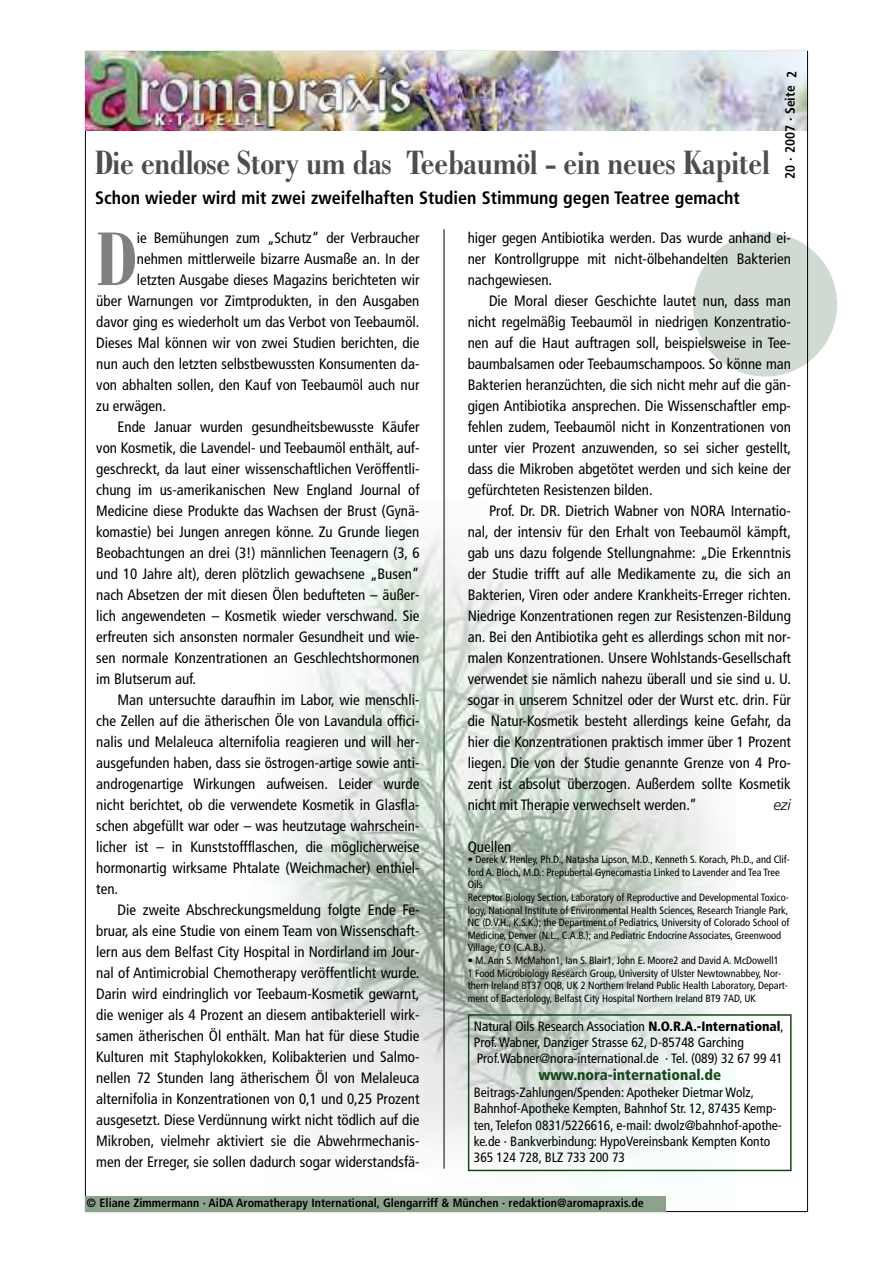
<style>
.page{position:relative;width:893px;height:1263px;background:#fff}
.page>*{position:absolute;margin:0;border:0;box-sizing:border-box;transform-origin:0 0}
.t1{font:700 condensed 81px "Bodoni";color:#808080}
.t2{font:700 condensed 36px "Bodoni";letter-spacing:-.01em;color:#4d4d4d}
.t3{font:700 condensed 18px "Frutiger";color:#000}
.t4{font:condensed 15px/21px "Frutiger";color:#000;text-align:justify}
.t5{font:900 condensed 15px "Frutiger";color:#18461c}
.t6{font:italic 300 15px "Frutiger";color:#000}
.t7{font:condensed 13.5px/16.2px "Frutiger";color:#000}
.t8{font:700 condensed 13.5px "Frutiger";color:#000}
.t9{font:700 condensed 12px "Frutiger";color:#000}
.t10{font:condensed 10.5px/12.6px "Frutiger";color:#000}
.s1{font-weight:900}
</style>
<div class="page">
<img style="left:279px;top:502px;width:457px;height:707px">
<div style="left:693px;top:232px;width:144px;height:144px;background:#d1dad2;border-radius:50%"></div>
<img style="left:86px;top:51px;width:720px;height:79px">
<div style="left:85px;top:1196px;width:580px;height:16px;background:#8ca28d"></div>
<hr style="left:444px;top:229px;width:1px;height:940px;background:#000">
<div style="left:468px;top:1014px;width:324px;height:157px;border:2px solid #18461c"></div>
<h2 class="t2" style="left:95px;top:150px;width:676px">Die endlose Story um das Teebaumöl - ein neues Kapitel</h2>
<p class="t3" style="left:95px;top:190px;width:646px">Schon wieder wird mit zwei zweifelhaften Studien Stimmung gegen Teatree gemacht</p>
<p class="t8" style="left:786px;top:78px;width:9px;rotate:-90deg">2</p>
<p class="t8" style="left:785px;top:179px;width:95px;rotate:-90deg">20 · 2007 · Seite</p>
<h1 class="t1" style="left:96px;top:233px;width:42px">D</h1>
<p class="t4" style="left:137px;top:228px;width:284px">ie Bemühungen zum „Schutz“ der Verbraucher</p>
<p class="t4" style="left:137px;top:249px;width:284px">nehmen mittlerweile bizarre Ausmaße an. In der</p>
<p class="t4" style="left:137px;top:270px;width:284px">letzten Ausgabe dieses Magazins berichteten wir</p>
<p class="t4" style="left:96px;top:291px;width:325px">über Warnungen vor Zimtprodukten, in den Ausgaben</p>
<p class="t4" style="left:96px;top:312px;width:325px">davor ging es wiederholt um das Verbot von Teebaumöl.</p>
<p class="t4" style="left:96px;top:333px;width:325px">Dieses Mal können wir von zwei Studien berichten, die</p>
<p class="t4" style="left:96px;top:354px;width:325px">nun auch den letzten selbstbewussten Konsumenten da-</p>
<p class="t4" style="left:96px;top:375px;width:325px">von abhalten sollen, den Kauf von Teebaumöl auch nur</p>
<p class="t4" style="left:96px;top:396px;width:71px">zu erwägen.</p>
<p class="t4" style="left:118px;top:417px;width:303px">Ende Januar wurden gesundheitsbewusste Käufer</p>
<p class="t4" style="left:96px;top:438px;width:325px">von Kosmetik, die Lavendel- und Teebaumöl enthält, auf-</p>
<p class="t4" style="left:96px;top:459px;width:325px">geschreckt, da laut einer wissenschaftlichen Veröffentli-</p>
<p class="t4" style="left:96px;top:480px;width:325px">chung im us-amerikanischen New England Journal of</p>
<p class="t4" style="left:96px;top:501px;width:325px">Medicine diese Produkte das Wachsen der Brust (Gynä-</p>
<p class="t4" style="left:96px;top:522px;width:325px">komastie) bei Jungen anregen könne. Zu Grunde liegen</p>
<p class="t4" style="left:96px;top:543px;width:325px">Beobachtungen an drei (3!) männlichen Teenagern (3, 6</p>
<p class="t4" style="left:96px;top:564px;width:325px">und 10 Jahre alt), deren plötzlich gewachsene „Busen“</p>
<p class="t4" style="left:96px;top:585px;width:325px">nach Absetzen der mit diesen Ölen bedufteten – äußer-</p>
<p class="t4" style="left:96px;top:606px;width:325px">lich angewendeten – Kosmetik wieder verschwand. Sie</p>
<p class="t4" style="left:96px;top:627px;width:325px">erfreuten sich ansonsten normaler Gesundheit und wie-</p>
<p class="t4" style="left:96px;top:648px;width:325px">sen normale Konzentrationen an Geschlechtshormonen</p>
<p class="t4" style="left:96px;top:669px;width:101px">im Blutserum auf.</p>
<p class="t4" style="left:118px;top:690px;width:303px">Man untersuchte daraufhin im Labor, wie menschli-</p>
<p class="t4" style="left:96px;top:711px;width:325px">che Zellen auf die ätherischen Öle von Lavandula offici-</p>
<p class="t4" style="left:96px;top:732px;width:325px">nalis und Melaleuca alternifolia reagieren und will her-</p>
<p class="t4" style="left:96px;top:753px;width:325px">ausgefunden haben, dass sie östrogen-artige sowie anti-</p>
<p class="t4" style="left:96px;top:774px;width:325px">androgenartige Wirkungen aufweisen. Leider wurde</p>
<p class="t4" style="left:96px;top:795px;width:325px">nicht berichtet, ob die verwendete Kosmetik in Glasfla-</p>
<p class="t4" style="left:96px;top:816px;width:325px">schen abgefüllt war oder – was heutzutage wahrschein-</p>
<p class="t4" style="left:96px;top:837px;width:325px">licher ist – in Kunststoffflaschen, die möglicherweise</p>
<p class="t4" style="left:96px;top:858px;width:325px">hormonartig wirksame Phtalate (Weichmacher) enthiel-</p>
<p class="t4" style="left:96px;top:879px;width:23px">ten.</p>
<p class="t4" style="left:118px;top:900px;width:303px">Die zweite Abschreckungsmeldung folgte Ende Fe-</p>
<p class="t4" style="left:96px;top:921px;width:325px">bruar, als eine Studie von einem Team von Wissenschaft-</p>
<p class="t4" style="left:96px;top:942px;width:325px">lern aus dem Belfast City Hospital in Nordirland im Jour-</p>
<p class="t4" style="left:96px;top:963px;width:325px">nal of Antimicrobial Chemotherapy veröffentlicht wurde.</p>
<p class="t4" style="left:96px;top:984px;width:325px">Darin wird eindringlich vor Teebaum-Kosmetik gewarnt,</p>
<p class="t4" style="left:96px;top:1005px;width:325px">die weniger als 4 Prozent an diesem antibakteriell wirk-</p>
<p class="t4" style="left:96px;top:1026px;width:325px">samen ätherischen Öl enthält. Man hat für diese Studie</p>
<p class="t4" style="left:96px;top:1047px;width:325px">Kulturen mit Staphylokokken, Kolibakterien und Salmo-</p>
<p class="t4" style="left:96px;top:1068px;width:325px">nellen 72 Stunden lang ätherischem Öl von Melaleuca</p>
<p class="t4" style="left:96px;top:1089px;width:325px">alternifolia in Konzentrationen von 0,1 und 0,25 Prozent</p>
<p class="t4" style="left:96px;top:1110px;width:325px">ausgesetzt. Diese Verdünnung wirkt nicht tödlich auf die</p>
<p class="t4" style="left:96px;top:1131px;width:325px">Mikroben, vielmehr aktiviert sie die Abwehrmechanis-</p>
<p class="t4" style="left:96px;top:1152px;width:325px">men der Erreger, sie sollen dadurch sogar widerstandsfä-</p>
<p class="t4" style="left:468px;top:228px;width:325px">higer gegen Antibiotika werden. Das wurde anhand ei&shy;ner Kontrollgruppe mit nicht-ölbehandelten Bakterien nachgewiesen.</p>
<p class="t4" style="left:468px;top:291px;width:325px;text-indent:21px">Die Moral dieser Geschichte lautet nun, dass man nicht regelmäßig Teebaumöl in niedrigen Konzentratio&shy;nen auf die Haut auftragen soll, beispielsweise in Tee&shy;baumbalsamen oder Teebaumschampoos. So könne man Bakterien heranzüchten, die sich nicht mehr auf die gän&shy;gigen Antibiotika ansprechen. Die Wissenschaftler emp&shy;fehlen zudem, Teebaumöl nicht in Konzentrationen von unter vier Prozent anzuwenden, so sei sicher gestellt, dass die Mikroben abgetötet werden und sich keine der gefürchteten Resistenzen bilden.</p>
<p class="t4" style="left:468px;top:501px;width:325px;text-indent:21px">Prof. Dr. DR. Dietrich Wabner von NORA Internatio&shy;nal, der intensiv für den Erhalt von Teebaumöl kämpft, gab uns dazu folgende Stellungnahme: „Die Erkenntnis der Studie trifft auf alle Medikamente zu, die sich an Bakterien, Viren oder andere Krankheits-Erreger richten.<br>Niedrige Konzentrationen regen zur Resistenzen-Bildung an. Bei den Antibiotika geht es allerdings schon mit nor&shy;malen Konzentrationen. Unsere Wohlstands-Gesellschaft verwendet sie nämlich nahezu überall und sie sind u. U. sogar in unserem Schnitzel oder der Wurst etc. drin. Für die Natur-Kosmetik besteht allerdings keine Gefahr, da hier die Konzentrationen praktisch immer über 1 Prozent liegen. Die von der Studie genannte Grenze von 4 Pro&shy;zent ist absolut überzogen. Außerdem sollte Kosmetik nicht mit Therapie verwechselt werden.”</p>
<p class="t6" style="left:773px;top:799px;width:19px">ezi</p>
<p class="t4" style="left:468px;top:837px;width:45px">Quellen</p>
<p class="t10" style="left:468px;top:854px;width:324px">• Derek V. Henley, Ph.D., Natasha Lipson, M.D., Kenneth S. Korach, Ph.D., and Clif&shy;ford A. Bloch, M.D.: Prepubertal Gynecomastia Linked to Lavender and Tea Tree Oils<br>Receptor Biology Section, Laboratory of Reproductive and Developmental Toxico&shy;logy, National Institute of Environmental Health Sciences, Research Triangle Park, NC (D.V.H., K.S.K.); the Department of Pediatrics, University of Colorado School of Medicine, Denver (N.L., C.A.B.); and Pediatric Endocrine Associates, Greenwood Village, CO (C.A.B.).</p>
<p class="t10" style="left:468px;top:955px;width:322px">• M. Ann S. McMahon1, Ian S. Blair1, John E. Moore2 and David A. McDowell1<br>1 Food Microbiology Research Group, University of Ulster Newtownabbey, Nor&shy;thern Ireland BT37 OQB, UK 2 Northern Ireland Public Health Laboratory, Depart&shy;ment of Bacteriology, Belfast City Hospital Northern Ireland BT9 7AD, UK</p>
<p class="t7" style="left:474px;top:1019px;width:311px">Natural Oils Research Association <span class="s1">N.O.R.A.-International</span>,<br>Prof. Wabner, Danziger Strasse 62, D-85748 Garching<br>Prof.Wabner@nora-international.de · Tel. (089) 32 67 99 41</p>
<p class="t5" style="left:538px;top:1069px;width:184px">www.nora-international.de</p>
<p class="t7" style="left:474px;top:1085px;width:310px">Beitrags-Zahlungen/Spenden: Apotheker Dietmar Wolz, Bahnhof-Apotheke Kempten, Bahnhof Str. 12, 87435 Kemp&shy;ten, Telefon 0831/5226616, e-mail: dwolz@bahnhof-apothe&shy;ke.de · Bankverbindung: HypoVereinsbank Kempten Konto 365 124 728, BLZ 733 200 73</p>
<p class="t9" style="left:87px;top:1198px;width:559px">© Eliane Zimmermann · AiDA Aromatherapy International, Glengarriff &amp; München · redaktion@aromapraxis.de</p>
</div>
